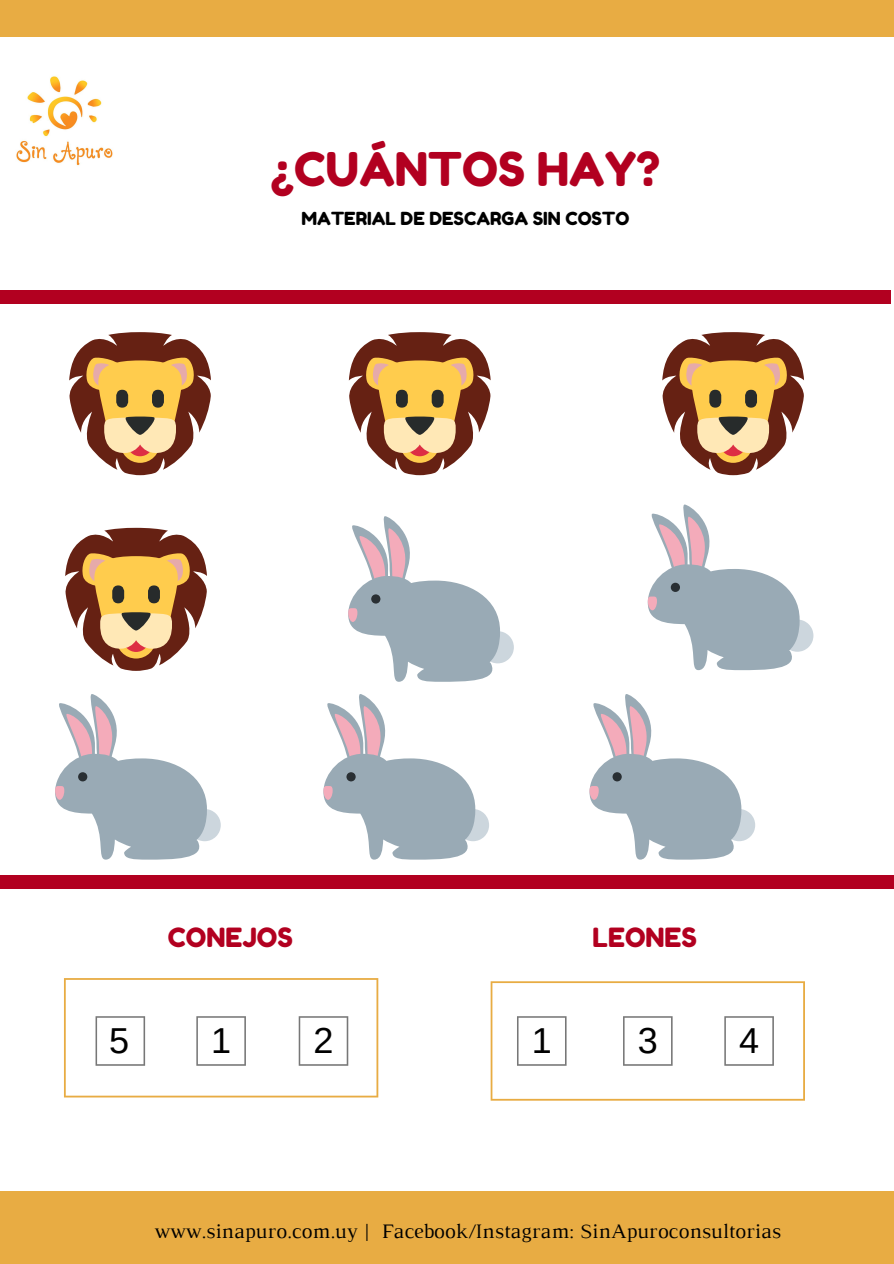
<style>
.page{position:relative;width:894px;height:1264px;background:#fff}
.page>*{position:absolute;margin:0;border:0;box-sizing:border-box;transform-origin:0 0}
.t1{font:46.35px "Fredoka One";color:#b20020}
.t2{font:36px "Arimo";color:#000}
.t3{font:26.55px "Fredoka One";color:#b20020}
.t4{font:21px "Luthier";color:#000}
.t5{font:18px "Fredoka One";color:#000}
</style>
<div class="page">
<img style="left:16px;top:76px;width:97px;height:90px">
<div style="left:0;top:1191px;width:893px;height:72px;background:#e8ac43"></div>
<svg style="left:64px;top:978px;width:314px;height:119px"></svg>
<svg style="left:490px;top:981px;width:314px;height:119px"></svg>
<div style="left:0;top:0;width:893px;height:37px;background:#e8ac43"></div>
<div style="left:0;top:875px;width:893px;height:14px;background:#b20020"></div>
<div style="left:0;top:290px;width:890px;height:14px;background:#b20020"></div>
<svg style="left:69px;top:332px;width:142px;height:143px"></svg>
<svg style="left:65px;top:528px;width:142px;height:143px"></svg>
<svg style="left:662px;top:332px;width:141px;height:143px"></svg>
<svg style="left:348px;top:332px;width:142px;height:143px"></svg>
<svg style="left:348px;top:516px;width:165px;height:165px"></svg>
<svg style="left:55px;top:694px;width:166px;height:165px"></svg>
<svg style="left:323px;top:694px;width:166px;height:165px"></svg>
<svg style="left:647px;top:504px;width:166px;height:166px"></svg>
<svg style="left:589px;top:694px;width:166px;height:165px"></svg>
<h1 class="t1" style="left:270px;top:140px;width:391px">¿CUÁNTOS HAY?</h1>
<p class="t5" style="left:301px;top:208px;width:329px">MATERIAL DE DESCARGA SIN COSTO</p>
<p class="t3" style="left:168px;top:921px;width:126px">CONEJOS</p>
<p class="t3" style="left:592px;top:921px;width:106px">LEONES</p>
<h2 class="t2" style="left:109px;top:1020px;width:22px">5</h2>
<h2 class="t2" style="left:211px;top:1020px;width:22px">1</h2>
<h2 class="t2" style="left:313px;top:1020px;width:22px">2</h2>
<h2 class="t2" style="left:531px;top:1020px;width:22px">1</h2>
<h2 class="t2" style="left:637px;top:1020px;width:22px">3</h2>
<h2 class="t2" style="left:738px;top:1020px;width:22px">4</h2>
<p class="t4" style="left:154px;top:1223px;width:628px">www.sinapuro.com.uy | Facebook/Instagram: SinApuroconsultorias</p>
</div>
